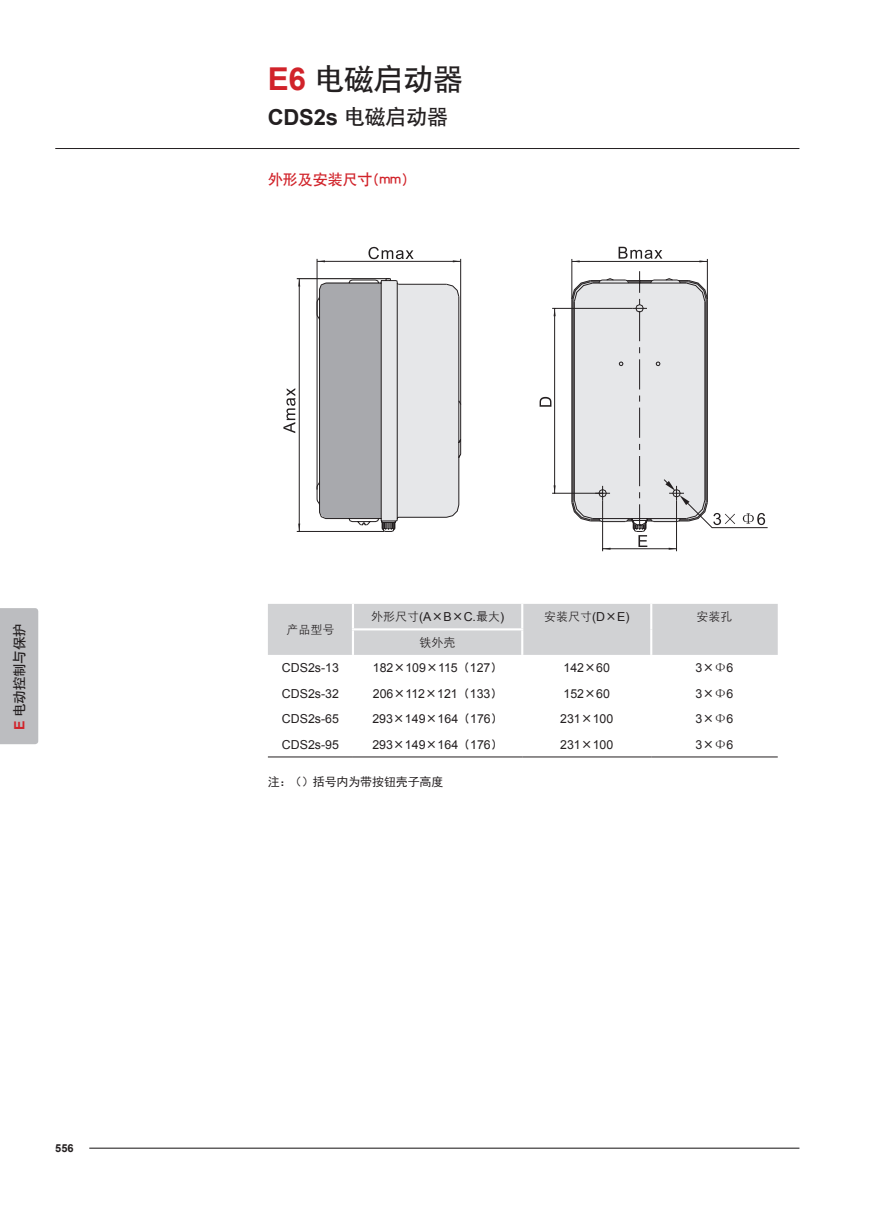
<style>
.page{position:relative;width:893px;height:1212px;background:#fff}
.page>*{position:absolute;margin:0;border:0;box-sizing:border-box;transform-origin:0 0}
.t1{font:30px "H Yb 1 gj";letter-spacing:-.005em;color:#231f20}
.t2{font:700 22.05px "Arial";letter-spacing:-.01em;color:#231f20}
.t3{font:15px "H Yb 1 gj";letter-spacing:-.005em;color:#d1232a}
.t4{font:13.5px "H Yb 1 gj";letter-spacing:-.01em;color:#231f20}
.t5{font:12.3px "Arial";color:#231f20}
.t6{font:12px "H Yg 2 gj";color:#231f20}
.t7{font:12px "Sim Hei";letter-spacing:-.01em;color:#231f20}
.t8{font:700 10.95px "Arial";color:#231f20}
.s1{font-family:"Arial";font-weight:700;font-size:14.1px;color:#d1232a}
.s2{font-family:"Arial";font-weight:700;font-size:31.5px;color:#d1232a}
.s3{font-family:"H Yb 1 gj";font-weight:400;font-size:21px}
.s4{font-family:"Arial";font-size:12.3px}
.s5{font-family:"H Yb 1 gj"}
.s6{font-family:"H Yb 1 gj";font-size:12px}
</style>
<div class="page">
<div style="left:268px;top:604px;width:510px;height:51px;background:#d1d2d4"></div>
<hr style="left:352px;top:604px;width:2px;height:24px;background:#fff">
<hr style="left:521px;top:604px;width:2px;height:24px;background:#fff">
<hr style="left:650px;top:604px;width:2px;height:25px;background:#fff">
<hr style="left:352px;top:628px;width:171px;height:2px;background:#fff">
<hr style="left:352px;top:630px;width:2px;height:25px;background:#fff">
<hr style="left:521px;top:630px;width:2px;height:25px;background:#fff">
<hr style="left:650px;top:629px;width:2px;height:26px;background:#fff">
<hr style="left:268px;top:757px;width:85px;height:1px;background:#231f20">
<hr style="left:353px;top:757px;width:169px;height:1px;background:#231f20">
<hr style="left:522px;top:757px;width:129px;height:1px;background:#231f20">
<hr style="left:651px;top:757px;width:127px;height:1px;background:#231f20">
<hr style="left:460px;top:259px;width:1px;height:145px;background:#231f20">
<hr style="left:317px;top:259px;width:1px;height:230px;background:#231f20">
<hr style="left:317px;top:261px;width:144px;height:1px;background:#231f20">
<hr style="left:602px;top:501px;width:1px;height:50px;background:#231f20">
<hr style="left:676px;top:501px;width:1px;height:50px;background:#231f20">
<hr style="left:603px;top:548px;width:73px;height:1px;background:#231f20">
<svg style="left:316px;top:270px;width:391px;height:254px"></svg>
<svg style="left:359px;top:278px;width:349px;height:255px"></svg>
<hr style="left:571px;top:259px;width:1px;height:40px;background:#231f20">
<hr style="left:707px;top:259px;width:1px;height:40px;background:#231f20">
<hr style="left:572px;top:261px;width:135px;height:1px;background:#231f20">
<svg style="left:619px;top:247px;width:43px;height:12px"></svg>
<svg style="left:540px;top:397px;width:11px;height:10px"></svg>
<hr style="left:297px;top:278px;width:92px;height:1px;background:#231f20">
<hr style="left:297px;top:531px;width:87px;height:1px;background:#231f20">
<hr style="left:299px;top:279px;width:1px;height:252px;background:#231f20">
<svg style="left:283px;top:388px;width:12px;height:45px"></svg>
<svg style="left:368px;top:247px;width:46px;height:12px"></svg>
<svg style="left:638px;top:535px;width:9px;height:12px"></svg>
<svg style="left:663px;top:478px;width:105px;height:50px"></svg>
<hr style="left:55px;top:148px;width:744px;height:1px;background:#231f20">
<hr style="left:89px;top:1147px;width:710px;height:2px;background:#231f20">
<div style="left:0;top:608px;width:38px;height:136px;background:#bcbdc0"></div>
<p class="t4" style="left:13px;top:730px;width:108px;rotate:-90deg"><span class="s1">E</span> 电动控制与保护</p>
<p class="t8" style="left:55px;top:1140px;width:20px">556</p>
<h1 class="t1" style="left:268px;top:64px;width:197px"><span class="s2">E6</span> 电磁启动器</h1>
<h2 class="t2" style="left:268px;top:102px;width:182px">CDS2s <span class="s3">电磁启动器</span></h2>
<p class="t3" style="left:268px;top:172px;width:142px">外形及安装尺寸(mm)</p>
<p class="t6" style="left:286px;top:623px;width:49px">产品型号</p>
<p class="t6" style="left:371px;top:610px;width:135px">外形尺寸<span class="s4">(A</span><span class="s5">×</span><span class="s4">B</span><span class="s5">×</span><span class="s4">C.</span>最大<span class="s4">)</span></p>
<p class="t6" style="left:544px;top:610px;width:87px">安装尺寸<span class="s4">(D</span><span class="s5">×</span><span class="s4">E)</span></p>
<p class="t6" style="left:696px;top:610px;width:37px">安装孔</p>
<p class="t6" style="left:420px;top:636px;width:37px">铁外壳</p>
<p class="t5" style="left:282px;top:660px;width:59px">CDS2s-13</p>
<p class="t5" style="left:373px;top:660px;width:131px">182<span class="s6">×</span>109<span class="s6">×</span>115<span class="s6">（</span>127<span class="s6">）</span></p>
<p class="t5" style="left:564px;top:660px;width:48px">142<span class="s6">×</span>60</p>
<p class="t5" style="left:696px;top:660px;width:39px">3<span class="s6">×Φ</span>6</p>
<p class="t5" style="left:282px;top:685px;width:59px">CDS2s-32</p>
<p class="t5" style="left:373px;top:685px;width:131px">206<span class="s6">×</span>112<span class="s6">×</span>121<span class="s6">（</span>133<span class="s6">）</span></p>
<p class="t5" style="left:564px;top:685px;width:48px">152<span class="s6">×</span>60</p>
<p class="t5" style="left:696px;top:685px;width:39px">3<span class="s6">×Φ</span>6</p>
<p class="t5" style="left:282px;top:711px;width:59px">CDS2s-65</p>
<p class="t5" style="left:372px;top:711px;width:132px">293<span class="s6">×</span>149<span class="s6">×</span>164<span class="s6">（</span>176<span class="s6">）</span></p>
<p class="t5" style="left:560px;top:711px;width:55px">231<span class="s6">×</span>100</p>
<p class="t5" style="left:696px;top:711px;width:39px">3<span class="s6">×Φ</span>6</p>
<p class="t5" style="left:282px;top:736px;width:59px">CDS2s-95</p>
<p class="t5" style="left:372px;top:736px;width:132px">293<span class="s6">×</span>149<span class="s6">×</span>164<span class="s6">（</span>176<span class="s6">）</span></p>
<p class="t5" style="left:560px;top:736px;width:55px">231<span class="s6">×</span>100</p>
<p class="t5" style="left:696px;top:736px;width:39px">3<span class="s6">×Φ</span>6</p>
<p class="t7" style="left:268px;top:776px;width:177px">注：（）括号内为带按钮壳子高度</p>
</div>
